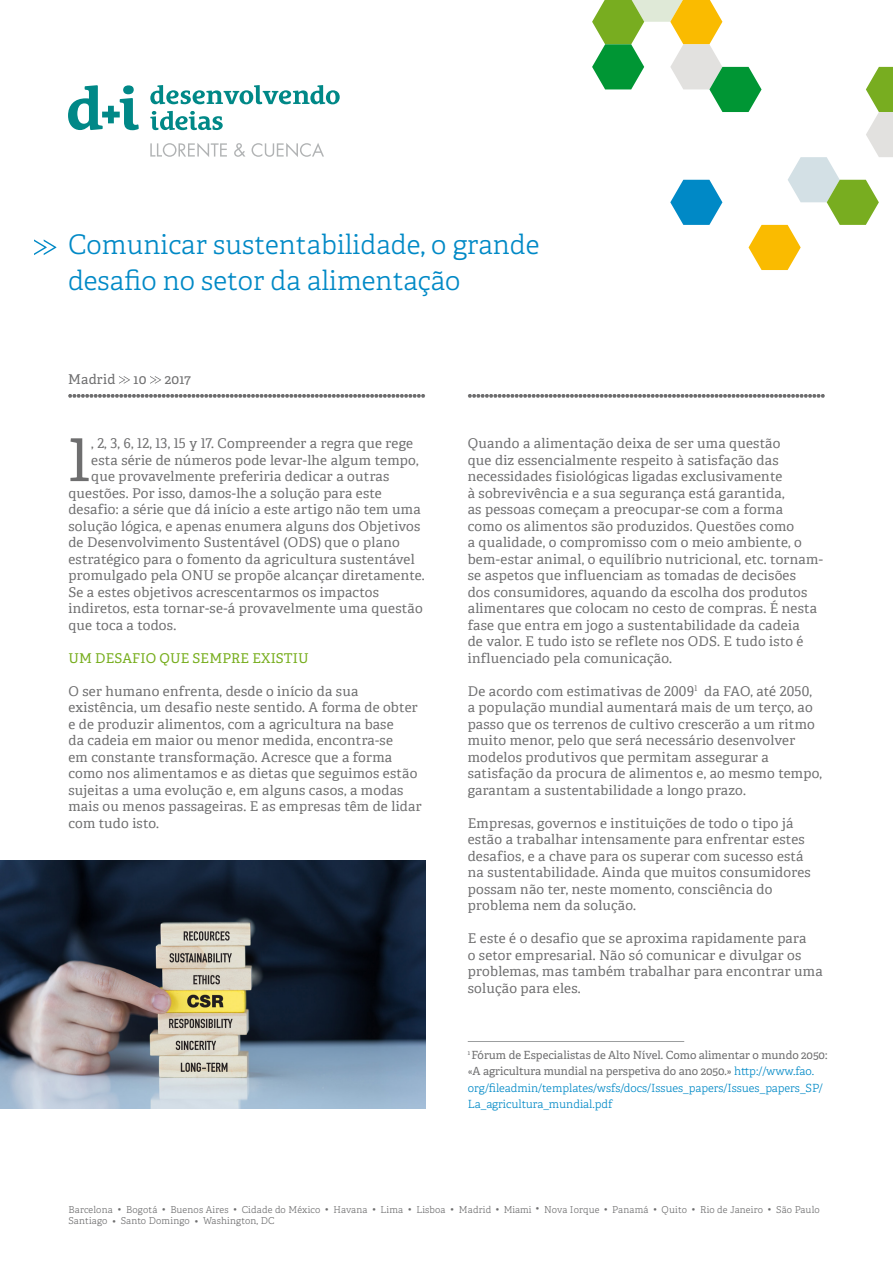
<style>
.page{position:relative;width:893px;height:1263px;background:#fff}
.page>*{position:absolute;margin:0;border:0;box-sizing:border-box;transform-origin:0 0}
.t1{font:59.1px "Adelle";color:#6e6e6f}
.t2{font:300 27px/36px "Adelle";color:#0089c6}
.t3{font:13.5px/16.5px "Adelle";letter-spacing:.02em;color:#6e6e6f}
.t4{font:13.5px "Adelle";letter-spacing:.01em;color:#76ad1c}
.t5{font:13.5px "Adelle";color:#6e6e6f}
.t6{font:300 11.25px/16.5px "Adelle";color:#0089c6}
.t7{font:300 9.45px/11.4px "Adelle";letter-spacing:.02em;color:#6e6e6f}
.s1{font-weight:400;color:#6e6e6f}
</style>
<div class="page">
<img style="left:0;top:860px;width:425px;height:249px">
<svg style="left:34px;top:239px;width:22px;height:16px"></svg>
<svg style="left:119px;top:376px;width:11px;height:8px"></svg>
<svg style="left:150px;top:376px;width:11px;height:8px"></svg>
<svg style="left:68px;top:394px;width:357px;height:4px"></svg>
<svg style="left:468px;top:394px;width:357px;height:4px"></svg>
<svg style="left:592px;top:0;width:301px;height:270px"></svg>
<hr style="left:468px;top:1041px;width:216px;height:1px;background:#9c9e9f">
<svg style="left:68px;top:85px;width:71px;height:45px"></svg>
<svg style="left:150px;top:143px;width:174px;height:14px"></svg>
<svg style="left:150px;top:111px;width:73px;height:19px"></svg>
<svg style="left:150px;top:85px;width:190px;height:19px"></svg>
<h2 class="t2" style="left:68px;top:226px;width:473px">Comunicar sustentabilidade, o grande desafio no setor da alimentação</h2>
<p class="t5" style="left:68px;top:369px;width:49px">Madrid</p>
<p class="t5" style="left:134px;top:369px;width:14px">10</p>
<p class="t5" style="left:165px;top:369px;width:28px">2017</p>
<h1 class="t1" style="left:68px;top:417px;width:23px">1</h1>
<p class="t3" style="left:91px;top:434px;width:323px">, 2, 3, 6, 12, 13, 15 y 17. Compreender a regra que rege</p>
<p class="t3" style="left:91px;top:451px;width:329px">esta série de números pode levar-lhe algum tempo,</p>
<p class="t3" style="left:91px;top:467px;width:299px">que provavelmente preferiria dedicar a outras</p>
<p class="t3" style="left:68px;top:484px;width:315px">questões. Por isso, damos-lhe a solução para este</p>
<p class="t3" style="left:68px;top:500px;width:354px">desafio: a série que dá início a este artigo não tem uma</p>
<p class="t3" style="left:68px;top:517px;width:353px">solução lógica, e apenas enumera alguns dos Objetivos</p>
<p class="t3" style="left:68px;top:533px;width:333px">de Desenvolvimento Sustentável (ODS) que o plano</p>
<p class="t3" style="left:68px;top:550px;width:348px">estratégico para o fomento da agricultura sustentável</p>
<p class="t3" style="left:68px;top:566px;width:358px">promulgado pela ONU se propõe alcançar diretamente.</p>
<p class="t3" style="left:68px;top:583px;width:312px">Se a estes objetivos acrescentarmos os impactos</p>
<p class="t3" style="left:68px;top:599px;width:356px">indiretos, esta tornar-se-á provavelmente uma questão</p>
<p class="t3" style="left:68px;top:616px;width:109px">que toca a todos.</p>
<p class="t4" style="left:68px;top:648px;width:240px">Um desafio que sempre existiu</p>
<p class="t3" style="left:68px;top:682px;width:355px">O ser humano enfrenta, desde o início da sua existência, um desafio neste sentido. A forma de obter e de produzir alimentos, com a agricultura na base<br>da cadeia em maior ou menor medida, encontra-se<br>em constante transformação. Acresce que a forma como nos alimentamos e as dietas que seguimos estão sujeitas a uma evolução e, em alguns casos, a modas mais ou menos passageiras. E as empresas têm de lidar com tudo isto.</p>
<p class="t3" style="left:468px;top:434px;width:357px">Quando a alimentação deixa de ser uma questão<br>que diz essencialmente respeito à satisfação das necessidades fisiológicas ligadas exclusivamente<br>à sobrevivência e a sua segurança está garantida,<br>as pessoas começam a preocupar-se com a forma<br>como os alimentos são produzidos. Questões como<br>a qualidade, o compromisso com o meio ambiente, o bem-estar animal, o equilíbrio nutricional, etc. tornam&shy;se aspetos que influenciam as tomadas de decisões<br>dos consumidores, aquando da escolha dos produtos alimentares que colocam no cesto de compras. É nesta fase que entra em jogo a sustentabilidade da cadeia<br>de valor. E tudo isto se reflete nos ODS. E tudo isto é influenciado pela comunicação.</p>
<p class="t3" style="left:468px;top:682px;width:356px">De acordo com estimativas de 2009<sup>1</sup> da FAO, até 2050, a população mundial aumentará mais de um terço, ao passo que os terrenos de cultivo crescerão a um ritmo muito menor, pelo que será necessário desenvolver modelos produtivos que permitam assegurar a satisfação da procura de alimentos e, ao mesmo tempo, garantam a sustentabilidade a longo prazo.</p>
<p class="t3" style="left:468px;top:814px;width:345px">Empresas, governos e instituições de todo o tipo já estão a trabalhar intensamente para enfrentar estes desafios, e a chave para os superar com sucesso está na sustentabilidade. Ainda que muitos consumidores possam não ter, neste momento, consciência do problema nem da solução.</p>
<p class="t3" style="left:468px;top:929px;width:356px">E este é o desafio que se aproxima rapidamente para<br>o setor empresarial. Não só comunicar e divulgar os problemas, mas também trabalhar para encontrar uma solução para eles.</p>
<p class="t6" style="left:468px;top:1046px;width:361px"><sup>1</sup> <span class="s1">Fórum de Especialistas de Alto Nível. Como alimentar o mundo 2050: «A agricultura mundial na perspetiva do ano 2050.»</span> http://www.fao. org/fileadmin/templates/wsfs/docs/Issues_papers/Issues_papers_SP/ La_agricultura_mundial.pdf</p>
<p class="t7" style="left:68px;top:1204px;width:753px">Barcelona • Bogotá • Buenos Aires • Cidade do México • Havana • Lima • Lisboa • Madrid • Miami • Nova Iorque • Panamá • Quito • Rio de Janeiro • São Paulo<br>Santiago • Santo Domingo • Washington, DC</p>
</div>
